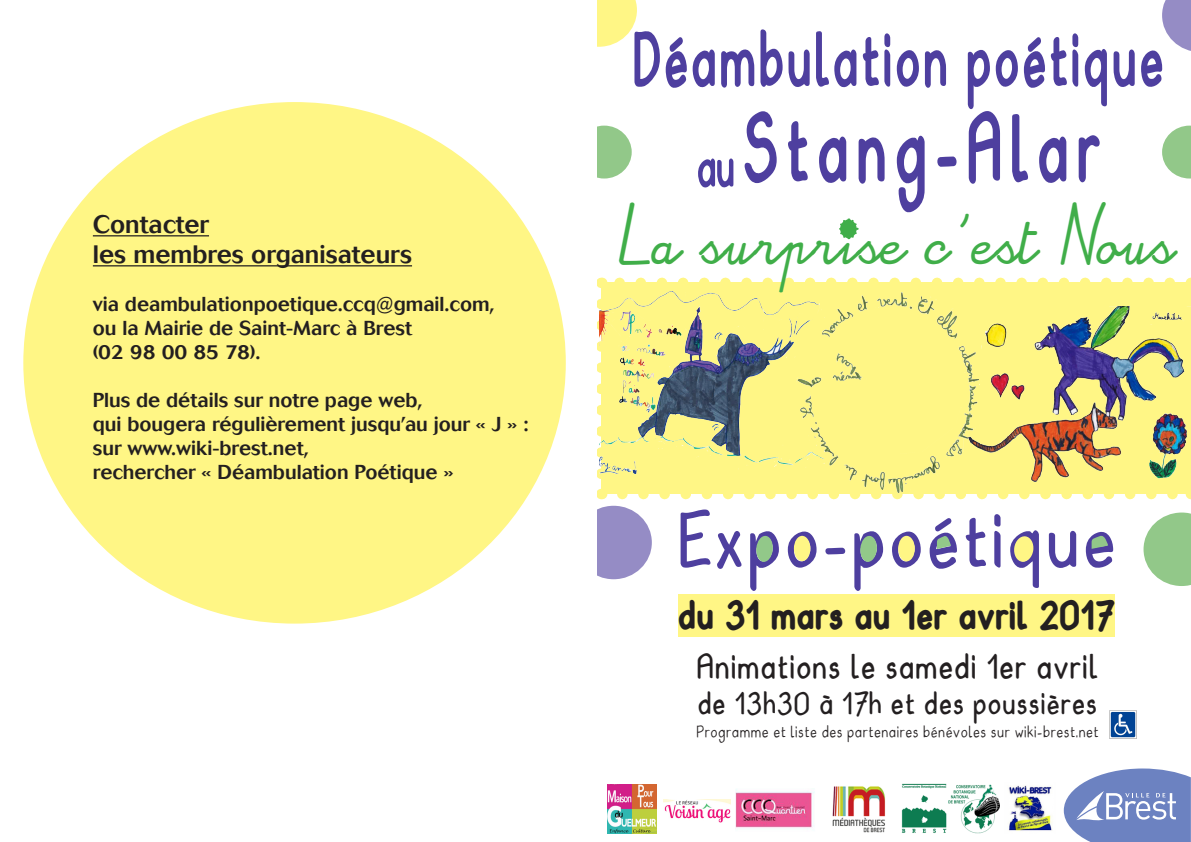
<style>
.page{position:relative;width:1191px;height:842px;background:#fff}
.page>*{position:absolute;margin:0;border:0;box-sizing:border-box;transform-origin:0 0}
.t1{font:112px "Babiole Narrow";letter-spacing:.08em;color:#4e3f9f}
.t2{font:300 94.5px "Babiole";letter-spacing:.06em;color:#4e3f9f}
.t3{font:91px "Babiole Narrow";letter-spacing:.04em;color:#4e3f9f}
.t4{font:700 45.5px "Babiole";color:#231f20}
.t5{font:300 42px "Babiole";letter-spacing:.05em;color:#231f20}
.t6{font:42px "Alamain";color:#40ae49}
.t7{font:300 37.8px "Babiole";letter-spacing:.05em;color:#231f20}
.t8{font:500 25px "Cosmos";color:#231f20}
.t9{font:200 20.3px "Babiole";letter-spacing:.05em;color:#231f20}
.t10{font:500 20px "Cosmos";color:#231f20}
.s1{font-size:70px}
</style>
<div class="page">
<div style="left:678px;top:594px;width:436px;height:42px;background:#fff685"></div>
<svg style="left:1063px;top:768px;width:127px;height:74px"></svg>
<div style="left:601px;top:283px;width:589px;height:211px;background:#fff685"></div>
<svg style="left:597px;top:304px;width:4px;height:175px"></svg>
<svg style="left:622px;top:494px;width:154px;height:5px"></svg>
<svg style="left:612px;top:278px;width:557px;height:5px"></svg>
<svg style="left:1185px;top:278px;width:6px;height:29px"></svg>
<img style="left:981px;top:307px;width:210px;height:193px">
<img style="left:785px;top:277px;width:196px;height:223px">
<img style="left:599px;top:290px;width:227px;height:186px">
<svg style="left:597px;top:0;width:40px;height:47px"></svg>
<svg style="left:1162px;top:126px;width:29px;height:53px"></svg>
<div style="left:575px;top:506px;width:77px;height:73px;background:#958cc5;border-radius:50%"></div>
<img style="left:901px;top:784px;width:98px;height:50px">
<img style="left:1008px;top:785px;width:44px;height:46px">
<img style="left:832px;top:786px;width:54px;height:47px">
<img style="left:735px;top:789px;width:80px;height:40px">
<svg style="left:1162px;top:0;width:29px;height:51px"></svg>
<div style="left:576px;top:126px;width:55px;height:53px;background:#92c889;border-radius:50%"></div>
<svg style="left:1143px;top:512px;width:48px;height:74px"></svg>
<div style="left:898px;top:536px;width:17px;height:25px;background:#fff685;border-radius:50%"></div>
<div style="left:794px;top:536px;width:16px;height:25px;background:#fff685;border-radius:50%"></div>
<svg style="left:756px;top:535px;width:17px;height:27px"></svg>
<svg style="left:860px;top:535px;width:17px;height:27px"></svg>
<svg style="left:1014px;top:536px;width:20px;height:26px"></svg>
<svg style="left:937px;top:536px;width:13px;height:13px"></svg>
<svg style="left:1091px;top:535px;width:17px;height:14px"></svg>
<svg style="left:839px;top:218px;width:20px;height:22px"></svg>
<div style="left:518px;top:0;width:78px;height:842px;background:#fff"></div>
<div style="left:23px;top:102px;width:543px;height:522px;background:#fff685;border-radius:50%"></div>
<hr style="left:93px;top:235px;width:116px;height:1px;background:#231f20">
<hr style="left:93px;top:265px;width:319px;height:1px;background:#231f20">
<img style="left:608px;top:784px;width:49px;height:49px">
<img style="left:663px;top:799px;width:68px;height:24px">
<img style="left:1109px;top:710px;width:28px;height:29px">
<p class="t8" style="left:93px;top:210px;width:118px">Contacter</p>
<p class="t8" style="left:93px;top:240px;width:321px">les membres organisateurs</p>
<p class="t10" style="left:93px;top:293px;width:403px">via deambulationpoetique.ccq@gmail.com,</p>
<p class="t10" style="left:93px;top:317px;width:321px">ou la Mairie de Saint-Marc à Brest</p>
<p class="t10" style="left:93px;top:341px;width:169px">(02 98 00 85 78).</p>
<p class="t10" style="left:93px;top:389px;width:331px">Plus de détails sur notre page web,</p>
<p class="t10" style="left:93px;top:413px;width:437px">qui bougera régulièrement jusqu’au jour « J » :</p>
<p class="t10" style="left:93px;top:437px;width:217px">sur www.wiki-brest.net,</p>
<p class="t10" style="left:93px;top:461px;width:362px">rechercher « Déambulation Poétique »</p>
<p class="t3" style="left:634px;top:24px;width:531px">Déambulation poétique</p>
<p class="t1" style="left:698px;top:105px;width:404px"><span class="s1">au</span> Stang-Alar</p>
<p class="t6" style="left:617px;top:225px;width:560px">La surprise c’est Nous</p>
<p class="t2" style="left:679px;top:504px;width:437px">Expo-poétique</p>
<p class="t4" style="left:679px;top:597px;width:437px">du 31 mars au 1er avril 2017</p>
<p class="t5" style="left:697px;top:651px;width:402px">Animations le samedi 1er avril</p>
<p class="t7" style="left:698px;top:689px;width:400px">de 13h30 à 17h et des poussières</p>
<p class="t9" style="left:697px;top:724px;width:403px">Programme et liste des partenaires bénévoles sur wiki-brest.net</p>
</div>
